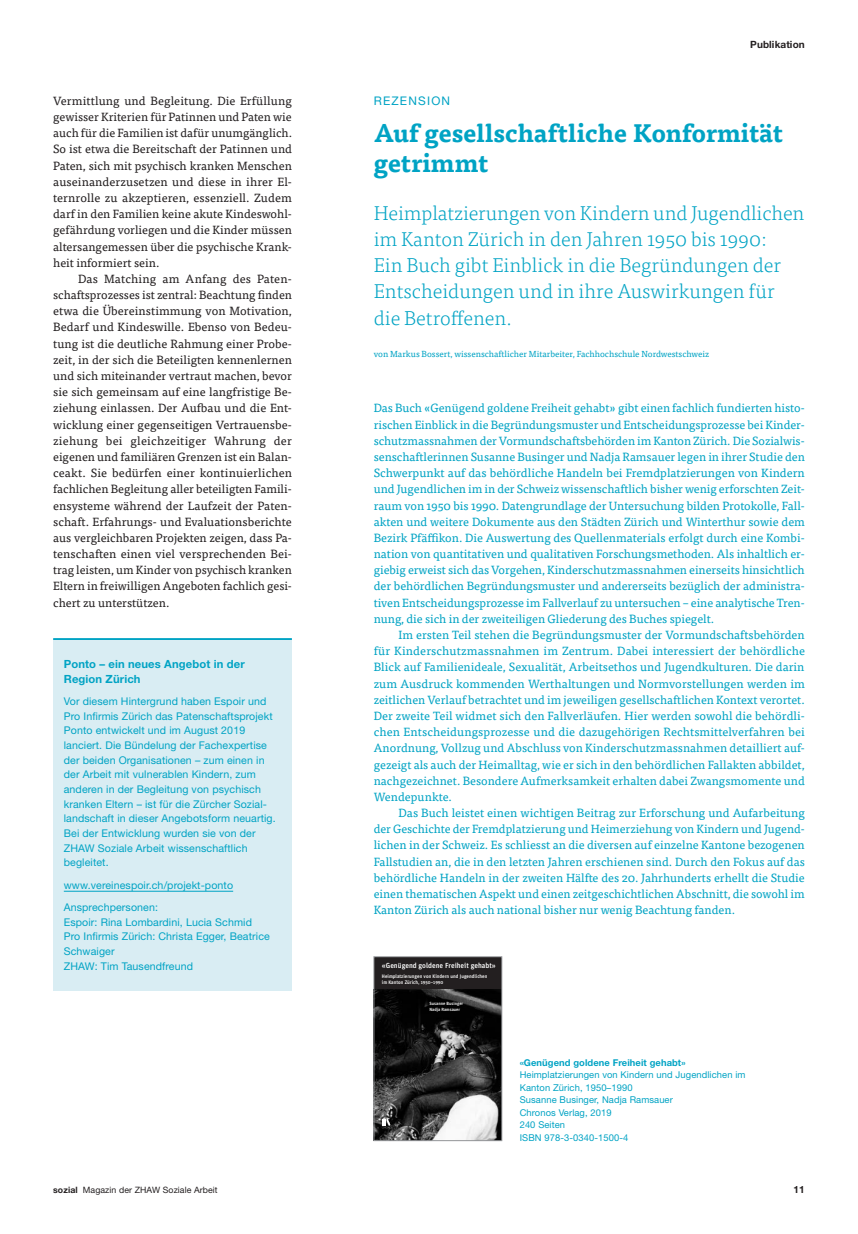
<style>
.page{position:relative;width:858px;height:1234px;background:#fff}
.page>*{position:absolute;margin:0;border:0;box-sizing:border-box;transform-origin:0 0}
.t1{font:700 25px/30px "Tisa OT";color:#00a3c4}
.t2{font:300 20px/26.2px "Tisa OT";color:#00a3c4}
.t3{font:11.88px/16.1px "Tisa OT";color:#00a3c4;text-align:justify}
.t4{font:11.88px/16.1px "Tisa OT";color:#231f20;text-align:justify}
.t5{font:11.88px "Helvetica Neue LT Pro";letter-spacing:.1em;color:#00a3c4}
.t6{font:700 11.25px/14.8px "Helvetica Neue LT Pro";letter-spacing:.01em;color:#00a3c4}
.t7{font:10.62px/14.6px "Helvetica Neue LT Pro";letter-spacing:.01em;color:#00a3c4}
.t8{font:700 10px "Helvetica Neue LT Pro";letter-spacing:.01em;color:#231f20}
.t9{font:9.38px/12.5px "Helvetica Neue LT Pro";letter-spacing:.01em;color:#00a3c4}
.t10{font:700 9.38px "Helvetica Neue LT Std";letter-spacing:.01em;color:#00a3c4}
.t11{font:8.75px "Tisa OT";color:#00a3c4}
.t12{font:8.75px "Helvetica Neue LT Pro";letter-spacing:.01em;color:#231f20}
.t13{font:500 7.38px "Unit OT";color:#fff}
.t14{font:500 5.12px/6.1px "Unit OT";color:#fff}
.t15{font:500 4.5px/5.4px "Unit OT";color:#fff}
.s1{font-size:4.5px}
.s2{font-weight:700}
</style>
<div class="page">
<div style="left:53px;top:639px;width:239px;height:351px;background:#d9edf3"></div>
<hr style="left:53px;top:638px;width:239px;height:2px;background:#00a3c4">
<hr style="left:64px;top:890px;width:169px;height:1px;background:#00a3c4">
<div style="left:374px;top:956px;width:128px;height:184px;background:#231f20"></div>
<img style="left:376px;top:989px;width:124px;height:149px">
<svg style="left:382px;top:1118px;width:10px;height:11px"></svg>
<div style="left:374px;top:956px;width:128px;height:184px;border:1px solid #939598"></div>
<p class="t4" style="left:53px;top:93px;width:240px">Vermittlung und Begleitung. Die Erfüllung gewisser Kriterien für Patinnen und Paten wie auch für die Familien ist dafür unumgänglich.<br>So ist etwa die Bereitschaft der Patinnen und Paten, sich mit psychisch kranken Menschen auseinanderzusetzen und diese in ihrer El&shy;ternrolle zu akzeptieren, essenziell. Zudem darf in den Familien keine akute Kindeswohl&shy;gefährdung vorliegen und die Kinder müssen altersangemessen über die psychische Krank&shy;heit informiert sein.</p>
<p class="t4" style="left:53px;top:271px;width:240px;text-indent:25px">Das Matching am Anfang des Paten&shy;schaftsprozesses ist zentral: Beachtung finden etwa die Übereinstimmung von Motivation, Bedarf und Kindeswille. Ebenso von Bedeu&shy;tung ist die deutliche Rahmung einer Probe&shy;zeit, in der sich die Beteiligten kennenlernen und sich miteinander vertraut machen, bevor sie sich gemeinsam auf eine langfristige Be&shy;ziehung einlassen. Der Aufbau und die Ent&shy;wicklung einer gegenseitigen Vertrauensbe&shy;ziehung bei gleichzeitiger Wahrung der eigenen und familiären Grenzen ist ein Balan&shy;ceakt. Sie bedürfen einer kontinuierlichen fachlichen Begleitung aller beteiligten Famili&shy;ensysteme während der Laufzeit der Paten&shy;schaft. Erfahrungs- und Evaluationsberichte aus vergleichbaren Projekten zeigen, dass Pa&shy;tenschaften einen viel versprechenden Bei&shy;trag leisten, um Kinder von psychisch kranken Eltern in freiwilligen Angeboten fachlich gesi&shy;chert zu unterstützen.</p>
<p class="t6" style="left:64px;top:656px;width:182px">Ponto – ein neues Angebot in der<br>Region Zürich</p>
<p class="t7" style="left:64px;top:693px;width:213px">Vor diesem Hintergrund haben Espoir und Pro Infirmis Zürich das Patenschaftsprojekt Ponto entwickelt und im August 2019 lanciert. Die Bündelung der Fachexpertise der beiden Organisationen – zum einen in der Arbeit mit vulnerablen Kindern, zum anderen in der Begleitung von psychisch kranken Eltern – ist für die Zürcher Sozial&shy;landschaft in dieser Angebotsform neuartig.<br>Bei der Entwicklung wurden sie von der ZHAW Soziale Arbeit wissenschaftlich begleitet.</p>
<p class="t7" style="left:64px;top:873px;width:171px;line-height:22.1px">www.vereinespoir.ch/projekt-ponto<br>Ansprechpersonen:</p>
<p class="t7" style="left:64px;top:914px;width:207px">Espoir: Rina Lombardini, Lucia Schmid<br>Pro Infirmis Zürich: Christa Egger, Beatrice<br>Schwaiger<br>ZHAW: Tim Tausendfreund</p>
<p class="t8" style="left:750px;top:38px;width:56px">Publikation</p>
<p class="t5" style="left:374px;top:93px;width:78px">REZENSION</p>
<h1 class="t1" style="left:374px;top:119px;width:411px">Auf gesellschaftliche Konformität getrimmt</h1>
<h2 class="t2" style="left:374px;top:200px;width:432px">Heimplatzierungen von Kindern und Jugendlichen im Kanton Zürich in den Jahren 1950 bis 1990:<br>Ein Buch gibt Einblick in die Begründungen der Entscheidungen und in ihre Auswirkungen für die Betroffenen.</h2>
<p class="t11" style="left:374px;top:348px;width:337px">von Markus Bossert, wissenschaftlicher Mitarbeiter, Fachhochschule Nordwestschweiz</p>
<p class="t3" style="left:374px;top:400px;width:433px">Das Buch «Genügend goldene Freiheit gehabt» gibt einen fachlich fundierten histo&shy;rischen Einblick in die Begründungsmuster und Entscheidungsprozesse bei Kinder&shy;schutzmassnahmen der Vormundschaftsbehörden im Kanton Zürich. Die Sozialwis&shy;senschaftlerinnen Susanne Businger und Nadja Ramsauer legen in ihrer Studie den Schwerpunkt auf das behördliche Handeln bei Fremdplatzierungen von Kindern und Jugendlichen im in der Schweiz wissenschaftlich bisher wenig erforschten Zeit&shy;raum von 1950 bis 1990. Datengrundlage der Untersuchung bilden Protokolle, Fall&shy;akten und weitere Dokumente aus den Städten Zürich und Winterthur sowie dem Bezirk Pfäffikon. Die Auswertung des Quellenmaterials erfolgt durch eine Kombi&shy;nation von quantitativen und qualitativen Forschungsmethoden. Als inhaltlich er&shy;giebig erweist sich das Vorgehen, Kinderschutzmassnahmen einerseits hinsichtlich der behördlichen Begründungsmuster und andererseits bezüglich der administra&shy;tiven Entscheidungsprozesse im Fallverlauf zu untersuchen – eine analytische Tren&shy;nung, die sich in der zweiteiligen Gliederung des Buches spiegelt.</p>
<p class="t3" style="left:374px;top:626px;width:433px;text-indent:25px">Im ersten Teil stehen die Begründungsmuster der Vormundschaftsbehörden für Kinderschutzmassnahmen im Zentrum. Dabei interessiert der behördliche Blick auf Familienideale, Sexualität, Arbeitsethos und Jugendkulturen. Die darin zum Ausdruck kommenden Werthaltungen und Normvorstellungen werden im zeitlichen Verlauf betrachtet und im jeweiligen gesellschaftlichen Kontext verortet.<br>Der zweite Teil widmet sich den Fallverläufen. Hier werden sowohl die behördli&shy;chen Entscheidungsprozesse und die dazugehörigen Rechtsmittelverfahren bei Anordnung, Vollzug und Abschluss von Kinderschutzmassnahmen detailliert auf&shy;gezeigt als auch der Heimalltag, wie er sich in den behördlichen Fallakten abbildet, nachgezeichnet. Besondere Aufmerksamkeit erhalten dabei Zwangsmomente und Wendepunkte.</p>
<p class="t3" style="left:374px;top:804px;width:432px;text-indent:25px">Das Buch leistet einen wichtigen Beitrag zur Erforschung und Aufarbeitung der Geschichte der Fremdplatzierung und Heimerziehung von Kindern und Jugend&shy;lichen in der Schweiz. Es schliesst an die diversen auf einzelne Kantone bezogenen Fallstudien an, die in den letzten Jahren erschienen sind. Durch den Fokus auf das behördliche Handeln in der zweiten Hälfte des 20. Jahrhunderts erhellt die Studie einen thematischen Aspekt und einen zeitgeschichtlichen Abschnitt, die sowohl im Kanton Zürich als auch national bisher nur wenig Beachtung fanden.</p>
<p class="t13" style="left:382px;top:960px;width:115px">«Genügend goldene Freiheit gehabt»</p>
<p class="t14" style="left:382px;top:973px;width:107px">Heimplatzierungen von Kindern und Jugendlichen im Kanton Zürich, <span class="s1">1950–1990</span></p>
<p class="t15" style="left:429px;top:1000px;width:35px">Susanne Businger<br>Nadja Ramsauer</p>
<p class="t10" style="left:519px;top:1056px;width:167px">«Genügend goldene Freiheit gehabt»</p>
<p class="t9" style="left:519px;top:1068px;width:227px">Heimplatzierungen von Kindern und Jugendlichen im<br>Kanton Zürich, 1950–1990<br>Susanne Businger, Nadja Ramsauer<br>Chronos Verlag, 2019<br>240 Seiten<br>ISBN 978-3-0340-1500-4</p>
<p class="t12" style="left:53px;top:1183px;width:166px"><span class="s2">sozial</span> Magazin der ZHAW Soziale Arbeit</p>
<p class="t8" style="left:793px;top:1183px;width:13px">11</p>
</div>
